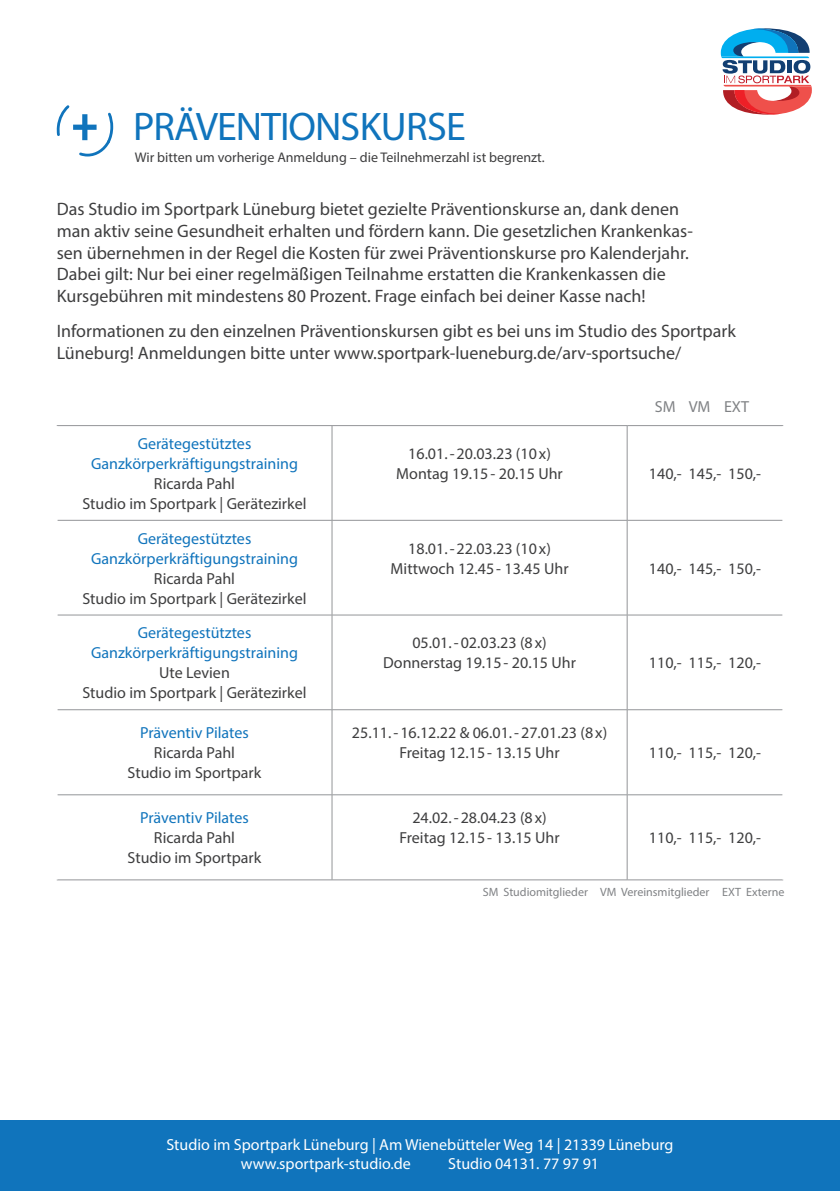
<style>
.page{position:relative;width:840px;height:1191px;background:#fff}
.page>*{position:absolute;margin:0;border:0;box-sizing:border-box;transform-origin:0 0}
.t1{font:40px "Myriad Pro";letter-spacing:-.025em;color:#1074bc}
.t2{font:18px/21.6px "Myriad Pro";color:#3e3e3f}
.t3{font:16px/20px "Myriad Pro";color:#3e3e3f;text-align:center}
.t4{font:16px/20px "Myriad Pro";color:#1074bc;text-align:center}
.t5{font:16px/19.2px "Myriad Pro";color:#fff}
.t6{font:16px "Myriad Pro";color:#808285}
.t7{font:14px "Myriad Pro";color:#3e3e3f}
.t8{font:12px "Myriad Pro";color:#808285}
</style>
<div class="page">
<hr style="left:57px;top:425px;width:275px;height:1px;background:#939598">
<hr style="left:332px;top:425px;width:294px;height:1px;background:#939598">
<hr style="left:331px;top:426px;width:1px;height:94px;background:#939598">
<hr style="left:626px;top:425px;width:156px;height:1px;background:#939598">
<hr style="left:626px;top:426px;width:1px;height:94px;background:#939598">
<hr style="left:57px;top:520px;width:275px;height:1px;background:#939598">
<hr style="left:332px;top:520px;width:294px;height:1px;background:#939598">
<hr style="left:331px;top:520px;width:1px;height:95px;background:#939598">
<hr style="left:626px;top:520px;width:156px;height:1px;background:#939598">
<hr style="left:626px;top:520px;width:1px;height:95px;background:#939598">
<hr style="left:57px;top:614px;width:275px;height:1px;background:#939598">
<hr style="left:332px;top:614px;width:294px;height:1px;background:#939598">
<hr style="left:331px;top:615px;width:1px;height:94px;background:#939598">
<hr style="left:626px;top:614px;width:156px;height:1px;background:#939598">
<hr style="left:626px;top:615px;width:1px;height:94px;background:#939598">
<hr style="left:57px;top:709px;width:275px;height:1px;background:#939598">
<hr style="left:332px;top:709px;width:294px;height:1px;background:#939598">
<hr style="left:331px;top:710px;width:1px;height:84px;background:#939598">
<hr style="left:626px;top:709px;width:156px;height:1px;background:#939598">
<hr style="left:626px;top:710px;width:1px;height:84px;background:#939598">
<hr style="left:57px;top:794px;width:275px;height:1px;background:#939598">
<hr style="left:332px;top:794px;width:294px;height:1px;background:#939598">
<hr style="left:331px;top:795px;width:1px;height:84px;background:#939598">
<hr style="left:626px;top:794px;width:156px;height:1px;background:#939598">
<hr style="left:626px;top:795px;width:1px;height:84px;background:#939598">
<hr style="left:57px;top:879px;width:275px;height:1px;background:#939598">
<hr style="left:332px;top:879px;width:294px;height:1px;background:#939598">
<hr style="left:626px;top:879px;width:156px;height:1px;background:#939598">
<hr style="left:57px;top:520px;width:1px;height:95px;background:#fff">
<hr style="left:57px;top:709px;width:1px;height:86px;background:#fff">
<div style="left:0;top:1120px;width:839px;height:71px;background:#1074bc"></div>
<svg style="left:720px;top:28px;width:91px;height:87px"></svg>
<svg style="left:56px;top:105px;width:58px;height:52px"></svg>
<div style="left:73px;top:125px;width:23px;height:5px;background:#1074bc"></div>
<div style="left:82px;top:114px;width:5px;height:26px;background:#1074bc"></div>
<h1 class="t1" style="left:133px;top:102px;width:334px">PRÄVENTIONSKURSE</h1>
<p class="t7" style="left:135px;top:148px;width:411px">Wir bitten um vorherige Anmeldung – die Teilnehmerzahl ist begrenzt.</p>
<p class="t2" style="left:57px;top:198px;width:637px">Das Studio im Sportpark Lüneburg bietet gezielte Präventionskurse an, dank denen man aktiv seine Gesundheit erhalten und fördern kann. Die gesetzlichen Krankenkas&shy;sen übernehmen in der Regel die Kosten für zwei Präventionskurse pro Kalenderjahr.<br>Dabei gilt: Nur bei einer regelmäßigen Teilnahme erstatten die Krankenkassen die Kursgebühren mit mindestens 80 Prozent. Frage einfach bei deiner Kasse nach!</p>
<p class="t2" style="left:57px;top:320px;width:680px">Informationen zu den einzelnen Präventionskursen gibt es bei uns im Studio des Sportpark<br>Lüneburg! Anmeldungen bitte unter www.sportpark-lueneburg.de/arv-sportsuche/</p>
<p class="t4" style="left:91px;top:433px;width:208px">Gerätegestütztes<br>Ganzkörperkräftigungstraining</p>
<p class="t3" style="left:82px;top:473px;width:225px">Ricarda Pahl<br>Studio im Sportpark | Gerätezirkel</p>
<p class="t4" style="left:91px;top:528px;width:208px">Gerätegestütztes<br>Ganzkörperkräftigungstraining</p>
<p class="t3" style="left:82px;top:568px;width:225px">Ricarda Pahl<br>Studio im Sportpark | Gerätezirkel</p>
<p class="t4" style="left:91px;top:623px;width:208px">Gerätegestütztes<br>Ganzkörperkräftigungstraining</p>
<p class="t3" style="left:82px;top:663px;width:225px">Ute Levien<br>Studio im Sportpark | Gerätezirkel</p>
<p class="t4" style="left:140px;top:722px;width:110px">Präventiv Pilates</p>
<p class="t3" style="left:127px;top:742px;width:135px">Ricarda Pahl<br>Studio im Sportpark</p>
<p class="t4" style="left:140px;top:807px;width:110px">Präventiv Pilates</p>
<p class="t3" style="left:127px;top:827px;width:135px">Ricarda Pahl<br>Studio im Sportpark</p>
<p class="t3" style="left:396px;top:443px;width:168px">16.01.-20.03.23 (10x)<br>Montag 19.15- 20.15 Uhr</p>
<p class="t3" style="left:390px;top:538px;width:179px">18.01.-22.03.23 (10x)<br>Mittwoch 12.45- 13.45 Uhr</p>
<p class="t3" style="left:383px;top:633px;width:194px">05.01.-02.03.23 (8x)<br>Donnerstag 19.15- 20.15 Uhr</p>
<p class="t3" style="left:352px;top:722px;width:257px">25.11.-16.12.22 &amp; 06.01.-27.01.23 (8x)<br>Freitag 12.15- 13.15 Uhr</p>
<p class="t3" style="left:399px;top:807px;width:161px">24.02.-28.04.23 (8x)<br>Freitag 12.15- 13.15 Uhr</p>
<p class="t6" style="left:654px;top:397px;width:96px">SM VM EXT</p>
<p class="t3" style="left:648px;top:463px;width:114px">140,- 145,- 150,-</p>
<p class="t3" style="left:648px;top:558px;width:114px">140,- 145,- 150,-</p>
<p class="t3" style="left:648px;top:653px;width:114px">110,- 115,- 120,-</p>
<p class="t3" style="left:648px;top:742px;width:114px">110,- 115,- 120,-</p>
<p class="t3" style="left:648px;top:827px;width:114px">110,- 115,- 120,-</p>
<p class="t8" style="left:482px;top:884px;width:303px">SM Studiomitglieder VM Vereinsmitglieder EXT Externe</p>
<p class="t5" style="left:241px;top:1134px;width:434px;text-indent:-74px">Studio im Sportpark Lüneburg | Am Wienebütteler Weg 14 | 21339 Lüneburg www.sportpark-studio.de</p>
<p class="t5" style="left:448px;top:1153px;width:152px">Studio 04131. 77 97 91</p>
</div>
